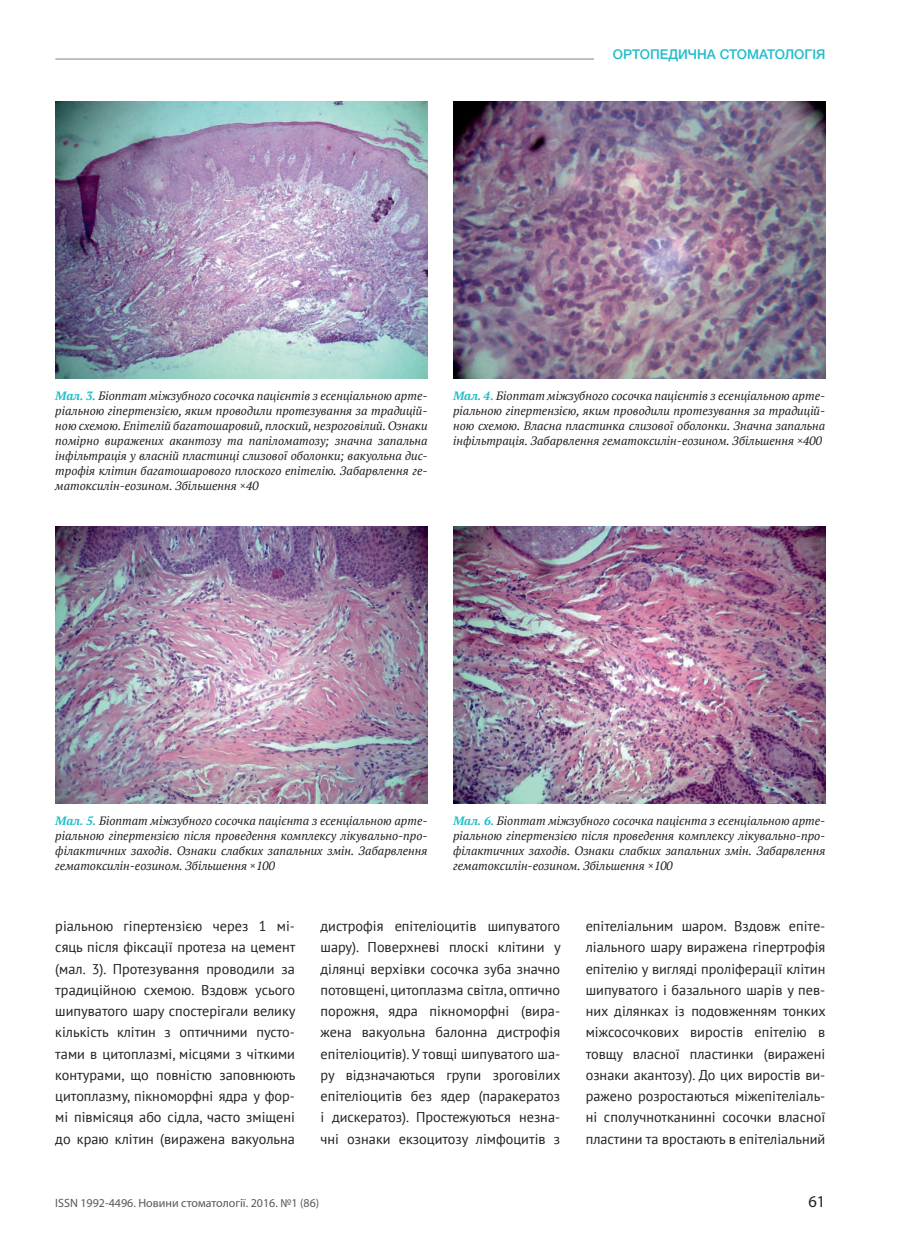
<style>
.page{position:relative;width:902px;height:1259px;background:#fff}
.page>*{position:absolute;margin:0;border:0;box-sizing:border-box;transform-origin:0 0}
.t1{font:16.5px "Myriad Pro";color:#231f20}
._08_Текст{font:14.25px/21.3px "PT Sans";color:#231f20;text-align:justify}
.t2{font:500 13.5px "Helvetica Neue LTW1 G";color:#21bdc9}
.МАЛЮНОК{font:italic 12px/15px "PT Serif";color:#231f20;text-align:justify}
.t3{font:12px "Myriad Pro";color:#57585a}
.s1{font-weight:700;color:#21bdc9}
</style>
<div class="page">
<hr style="left:55px;top:59px;width:770px;height:1px;background:#808285">
<div style="left:594px;top:40px;width:231px;height:27px;background:#fff"></div>
<img style="left:55px;top:102px;width:372px;height:276px">
<img style="left:453px;top:102px;width:372px;height:276px">
<img style="left:55px;top:527px;width:372px;height:276px">
<img style="left:453px;top:527px;width:372px;height:276px">
<p class="t2" style="left:613px;top:46px;width:214px">ОРТОПЕДИЧНА СТОМАТОЛОГІЯ</p>
<p class="МАЛЮНОК" style="left:55px;top:388px;width:374px"><span class="s1">Мал. 3.</span> Біоптат міжзубного сосочка пацієнтів з есенціальною арте&shy;ріальною гіпертензією, яким проводили протезування за традицій&shy;ною схемою. Епітелій багатошаровий, плоский, незроговілий. Ознаки помірно виражених акантозу та папіломатозу; значна запальна інфільтрація у власній пластинці слизової оболонки; вакуольна дис&shy;трофія клітин багатошарового плоского епітелію. Забарвлення ге&shy;матоксилін-еозином. Збільшення ×40</p>
<p class="МАЛЮНОК" style="left:453px;top:388px;width:373px"><span class="s1">Мал. 4.</span> Біоптат міжзубного сосочка пацієнтів з есенціальною арте&shy;ріальною гіпертензією, яким проводили протезування за традицій&shy;ною схемою. Власна пластинка слизової оболонки. Значна запальна інфільтрація. Забарвлення гематоксилін-еозином. Збільшення ×400</p>
<p class="МАЛЮНОК" style="left:55px;top:813px;width:374px"><span class="s1">Мал. 5.</span> Біоптат міжзубного сосочка пацієнта з есенціальною арте&shy;ріальною гіпертензією після проведення комплексу лікувально-про&shy;філактичних заходів. Ознаки слабких запальних змін. Забарвлення гематоксилін-еозином. Збільшення ×100</p>
<p class="МАЛЮНОК" style="left:453px;top:813px;width:374px"><span class="s1">Мал. 6.</span> Біоптат міжзубного сосочка пацієнта з есенціальною арте&shy;ріальною гіпертензією після проведення комплексу лікувально-про&shy;філактичних заходів. Ознаки слабких запальних змін. Забарвлення гематоксилін-еозином. Збільшення ×100</p>
<p class="_08_Текст" style="left:55px;top:915px;width:242px">ріальною гіпертензією через 1 мі&shy;сяць після фіксації протеза на цемент (мал. 3). Протезування проводили за традиційною схемою. Вздовж усього шипуватого шару спостерігали велику кількість клітин з оптичними пусто&shy;тами в цитоплазмі, місцями з чіткими контурами, що повністю заповнюють цитоплазму, пікноморфні ядра у фор&shy;мі півмісяця або сідла, часто зміщені до краю клітин (виражена вакуольна</p>
<p class="_08_Текст" style="left:320px;top:915px;width:242px">дистрофія епітеліоцитів шипуватого шару). Поверхневі плоскі клітини у ділянці верхівки сосочка зуба значно потовщені, цитоплазма світла, оптично порожня, ядра пікноморфні (вира&shy;жена вакуольна балонна дистрофія епітеліоцитів). У товщі шипуватого ша&shy;ру відзначаються групи зроговілих епітеліоцитів без ядер (паракератоз і дискератоз). Простежуються незна&shy;чні ознаки екзоцитозу лімфоцитів з</p>
<p class="_08_Текст" style="left:585px;top:915px;width:241px">епітеліальним шаром. Вздовж епіте&shy;ліального шару виражена гіпертрофія епітелію у вигляді проліферації клітин шипуватого і базального шарів у пев&shy;них ділянках із подовженням тонких міжсосочкових виростів епітелію в товщу власної пластинки (виражені ознаки акантозу). До цих виростів ви&shy;ражено розростаються міжепітеліаль&shy;ні сполучнотканинні сосочки власної пластини та вростають в епітеліальний</p>
<p class="t3" style="left:55px;top:1196px;width:265px">ISSN 1992-4496. Новини стоматології. 2016. №1 (86)</p>
<p class="t1" style="left:808px;top:1191px;width:18px">61</p>
</div>
